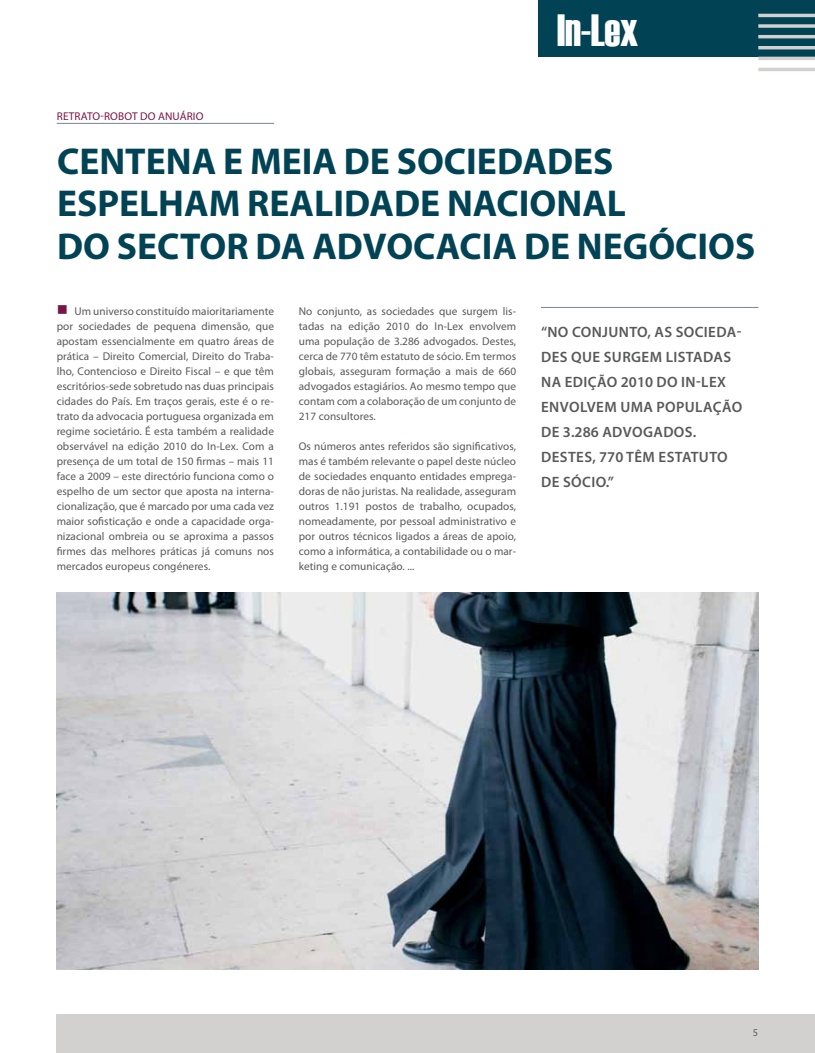
<style>
.page{position:relative;width:815px;height:1053px;background:#fff}
.page>*{position:absolute;margin:0;border:0;box-sizing:border-box;transform-origin:0 0}
.t1{font:45px "Haettenschweiler";color:#fff}
.t2{font:700 37.5px/42.5px "Myriad Pro";color:#014354}
.t3{font:600 15px/25px "Myriad Pro";letter-spacing:.025em;color:#58595b}
.t4{font:600 15px/25px "Myriad Pro";letter-spacing:.005em;color:#58595b}
.t5{font:11.25px/15px "Myriad Pro";letter-spacing:.005em;color:#58595b;text-align:justify}
.t6{font:11.25px "Myriad Pro";letter-spacing:.015em;color:#791544}
.t7{font:10.38px "Myriad Pro";color:#58595b}
</style>
<div class="page">
<div style="left:539px;top:0;width:276px;height:57px;background:#014354"></div>
<hr style="left:758px;top:14px;width:57px;height:3px;background:#d2d1cf">
<svg style="left:758px;top:24px;width:57px;height:4px"></svg>
<hr style="left:758px;top:35px;width:57px;height:3px;background:#d2d1cf">
<hr style="left:758px;top:46px;width:57px;height:3px;background:#d2d1cf">
<hr style="left:758px;top:57px;width:57px;height:3px;background:#d2d1cf">
<hr style="left:758px;top:68px;width:57px;height:3px;background:#d2d1cf">
<div style="left:57px;top:1013px;width:758px;height:39px;background:#d2d1cf"></div>
<hr style="left:541px;top:307px;width:217px;height:1px;background:#778694">
<hr style="left:57px;top:123px;width:217px;height:1px;background:#778694">
<img style="left:57px;top:593px;width:701px;height:376px">
<h1 class="t1" style="left:557px;top:-1px;width:82px">In-Lex</h1>
<p class="t6" style="left:57px;top:109px;width:110px">Retrato-robot do Anu</p>
<p class="t6" style="left:180px;top:109px;width:25px">ário</p>
<h2 class="t2" style="left:57px;top:138px;width:512px">CENTENA E MEIA DE SOCIEDADES<br>ESPEL</h2>
<h2 class="t2" style="left:57px;top:181px;width:570px;text-align:right">HAM REALIDADE NACIONAL<br>DO SECTOR DA ADVOCACIA DE NEGÓ</h2>
<h2 class="t2" style="left:675px;top:223px;width:57px">CIOS</h2>
<p class="t5" style="left:57px;top:304px;width:219px;text-indent:18px">Um universo constituído maioritariamente por sociedades de pequena dimensão, que apostam essencialmente em quatro áreas de prática – Direito Comercial, Direito do Traba&shy;lho, Contencioso e Direito Fiscal – e que têm escritórios-sede sobretudo nas duas principais cidades do País. Em traços gerais, este é o re&shy;trato da advocacia portuguesa organizada em regime societário. É esta também a realidade observável na edição 2010 do I n-Lex. Com a presença de um total de 150 firmas – mais 11 face a 2009 – este directório funciona como o espelho de um sector que aposta na interna&shy;cionalização, que é marcado por uma cada vez maior sofisticação e onde a capacidade orga&shy;nizacional ombreia ou se aproxima a passos firmes das melhores práticas já comuns nos mercados europeus congéneres.</p>
<p class="t5" style="left:299px;top:303px;width:219px">No conjunto, as sociedades que surgem lis&shy;tadas na edição 2010 do I n-Lex envolvem uma população de 3.286 advogados. Destes, cerca de 770 têm estatuto de sócio. Em termos globais, asseguram formação a mais de 660 advogados estagiários. Ao mesmo tempo que contam com a colaboração de um conjunto de 217 consultores.</p>
<p class="t5" style="left:299px;top:438px;width:219px">Os números antes referidos são significativos, mas é também relevante o papel deste núcleo de sociedades enquanto entidades emprega&shy;doras de não juristas. Na realidade, asseguram outros 1.191 postos de trabalho, ocupados, nomeadamente, por pessoal administrativo e por outros técnicos ligados a áreas de apoio, como a informática, a contabilidade ou o mar&shy;keting e comunicação. ...</p>
<h3 class="t3" style="left:541px;top:319px;width:42px">“NO CON</h3>
<h3 class="t3" style="left:602px;top:319px;width:27px">JUNTO</h3>
<h3 class="t3" style="left:647px;top:319px;width:38px">, AS SOCIEDA</h3>
<h3 class="t3" style="left:737px;top:319px;width:6px">-</h3>
<h3 class="t3" style="left:541px;top:344px;width:10px">DES</h3>
<h3 class="t3" style="left:571px;top:344px;width:61px">QUE SURGE</h3>
<h3 class="t4" style="left:541px;top:344px;width:186px;text-indent:109px">M LISTADAS<br>NA EDIÇÃO 2010 DO IN-LEX<br>ENVOLVE</h3>
<h3 class="t3" style="left:541px;top:394px;width:202px;text-indent:63px">M UMA POPULAÇÃO<br>DE 3.286 ADVOGADOS</h3>
<h3 class="t3" style="left:693px;top:419px;width:5px">.</h3>
<h3 class="t3" style="left:541px;top:444px;width:20px">DESTES</h3>
<h3 class="t3" style="left:592px;top:444px;width:75px">, 770 TÊM ESTAT</h3>
<h3 class="t3" style="left:699px;top:444px;width:21px">UTO</h3>
<h3 class="t3" style="left:541px;top:469px;width:74px">DE SÓCIO.”</h3>
<p class="t7" style="left:753px;top:1025px;width:7px">5</p>
</div>
